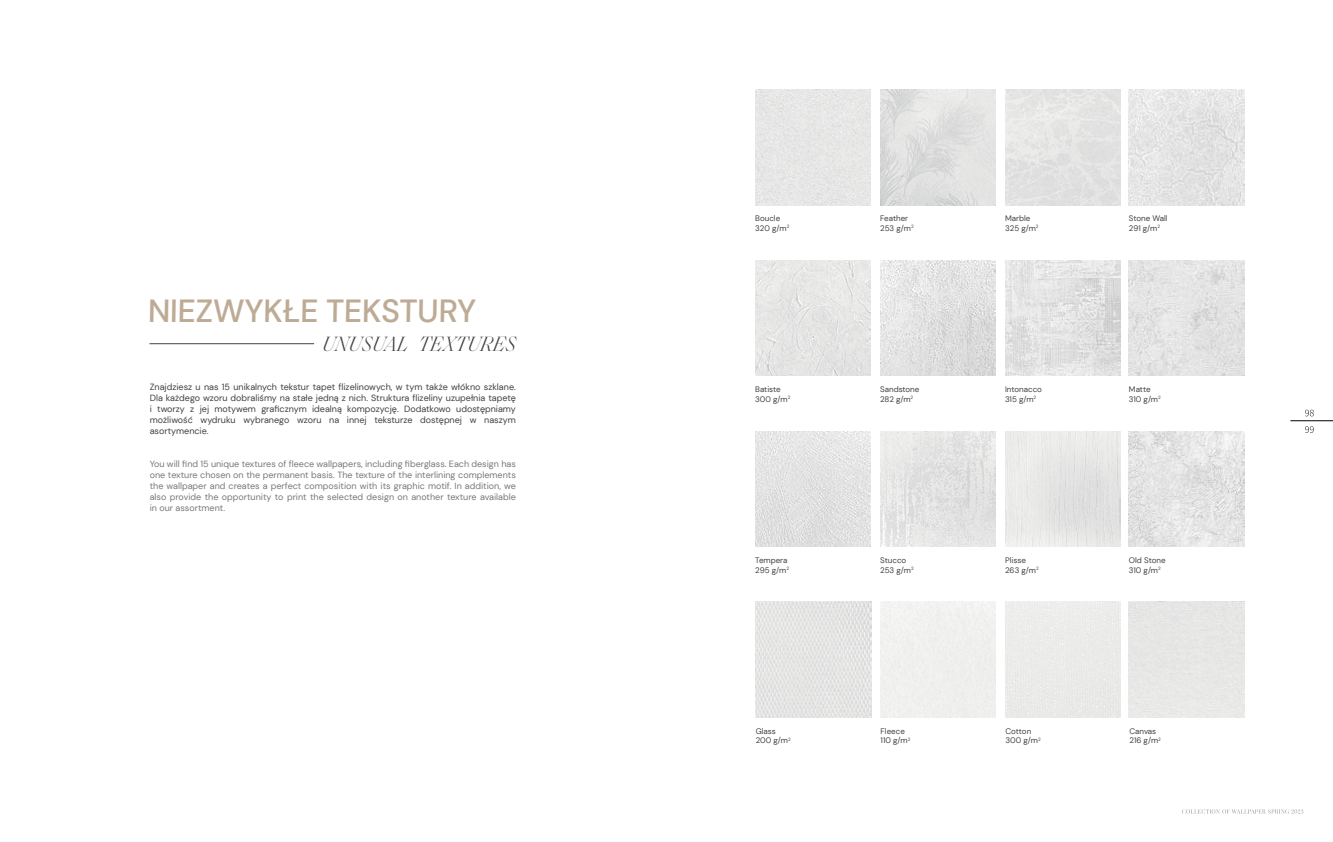
<style>
.page{position:relative;width:1333px;height:842px;background:#fff}
.page>*{position:absolute;margin:0;border:0;box-sizing:border-box;transform-origin:0 0}
.t1{font:500 32px "DM Sans";color:#beab95}
.t2{font:italic 300 21px "Saol Display";letter-spacing:.01em;color:#414042}
.t3{font:9px/11px "DM Sans";color:#77787b;text-align:justify}
.t4{font:9px/11px "DM Sans";color:#414042;text-align:justify}
.t5{font:8px/9.6px "DM Sans";color:#414042}
</style>
<div class="page">
<hr style="left:1290px;top:420px;width:42px;height:1px;background:#000">
<svg style="left:1305px;top:426px;width:8px;height:7px"></svg>
<svg style="left:1305px;top:410px;width:8px;height:6px"></svg>
<svg style="left:1182px;top:809px;width:121px;height:5px"></svg>
<hr style="left:149px;top:343px;width:165px;height:1px;background:#414042">
<div style="left:755px;top:90px;width:115px;height:115px;background:#e7e7e6"></div>
<img style="left:755px;top:260px;width:115px;height:116px">
<img style="left:755px;top:431px;width:115px;height:115px">
<img style="left:755px;top:602px;width:116px;height:115px">
<img style="left:880px;top:90px;width:115px;height:115px">
<img style="left:880px;top:260px;width:115px;height:116px">
<img style="left:880px;top:431px;width:115px;height:115px">
<img style="left:1005px;top:90px;width:115px;height:115px">
<img style="left:1005px;top:260px;width:115px;height:116px">
<img style="left:1005px;top:431px;width:115px;height:115px">
<div style="left:1005px;top:602px;width:115px;height:115px;background:#ebebea"></div>
<img style="left:1128px;top:90px;width:116px;height:115px">
<img style="left:1128px;top:260px;width:116px;height:116px">
<img style="left:1128px;top:431px;width:116px;height:115px">
<h1 class="t1" style="left:148px;top:291px;width:330px">NIEZWYKŁE TEKSTURY</h1>
<h2 class="t2" style="left:323px;top:329px;width:195px">UNUSUAL TEXTURES</h2>
<p class="t4" style="left:150px;top:382px;width:367px">Znajdziesz u nas 15 unikalnych tekstur tapet flizelinowych, w tym także włókno szklane.<br>Dla każdego wzoru dobraliśmy na stałe jedną z nich. Struktura flizeliny uzupełnia tapetę i tworzy z jej motywem graficznym idealną kompozycję. Dodatkowo udostępniamy możliwość wydruku wybranego wzoru na innej teksturze dostępnej w naszym asortymencie.</p>
<p class="t3" style="left:150px;top:459px;width:367px">You will find 15 unique textures of fleece wallpapers, including fiberglass. Each design has one texture chosen on the permanent basis. The texture of the interlining complements the wallpaper and creates a perfect composition with its graphic motif. In addition, we also provide the opportunity to print the selected design on another texture available in our assortment.</p>
<p class="t5" style="left:755px;top:214px;width:36px">Boucle<br>320 g/m<sup>2</sup></p>
<p class="t5" style="left:880px;top:214px;width:35px">Feather<br>253 g/m<sup>2</sup></p>
<p class="t5" style="left:1005px;top:214px;width:35px">Marble<br>325 g/m<sup>2</sup></p>
<p class="t5" style="left:1128px;top:214px;width:40px">Stone Wall<br>291 g/m<sup>2</sup></p>
<p class="t5" style="left:755px;top:385px;width:37px">Batiste<br>300 g/m<sup>2</sup></p>
<p class="t5" style="left:880px;top:385px;width:41px">Sandstone<br>282 g/m<sup>2</sup></p>
<p class="t5" style="left:1005px;top:385px;width:38px">Intonacco<br>315 g/m<sup>2</sup></p>
<p class="t5" style="left:1128px;top:385px;width:33px">Matte<br>310 g/m<sup>2</sup></p>
<p class="t5" style="left:755px;top:555px;width:35px">Tempera<br>295 g/m<sup>2</sup></p>
<p class="t5" style="left:880px;top:555px;width:35px">Stucco<br>253 g/m<sup>2</sup></p>
<p class="t5" style="left:1005px;top:555px;width:35px">Plisse<br>263 g/m<sup>2</sup></p>
<p class="t5" style="left:1128px;top:555px;width:38px">Old Stone<br>310 g/m<sup>2</sup></p>
<p class="t5" style="left:755px;top:726px;width:36px">Glass<br>200 g/m<sup>2</sup></p>
<p class="t5" style="left:880px;top:726px;width:31px">Fleece<br>110 g/m<sup>2</sup></p>
<p class="t5" style="left:1005px;top:726px;width:37px">Cotton<br>300 g/m<sup>2</sup></p>
<p class="t5" style="left:1129px;top:726px;width:33px">Canvas<br>216 g/m<sup>2</sup></p>
</div>
